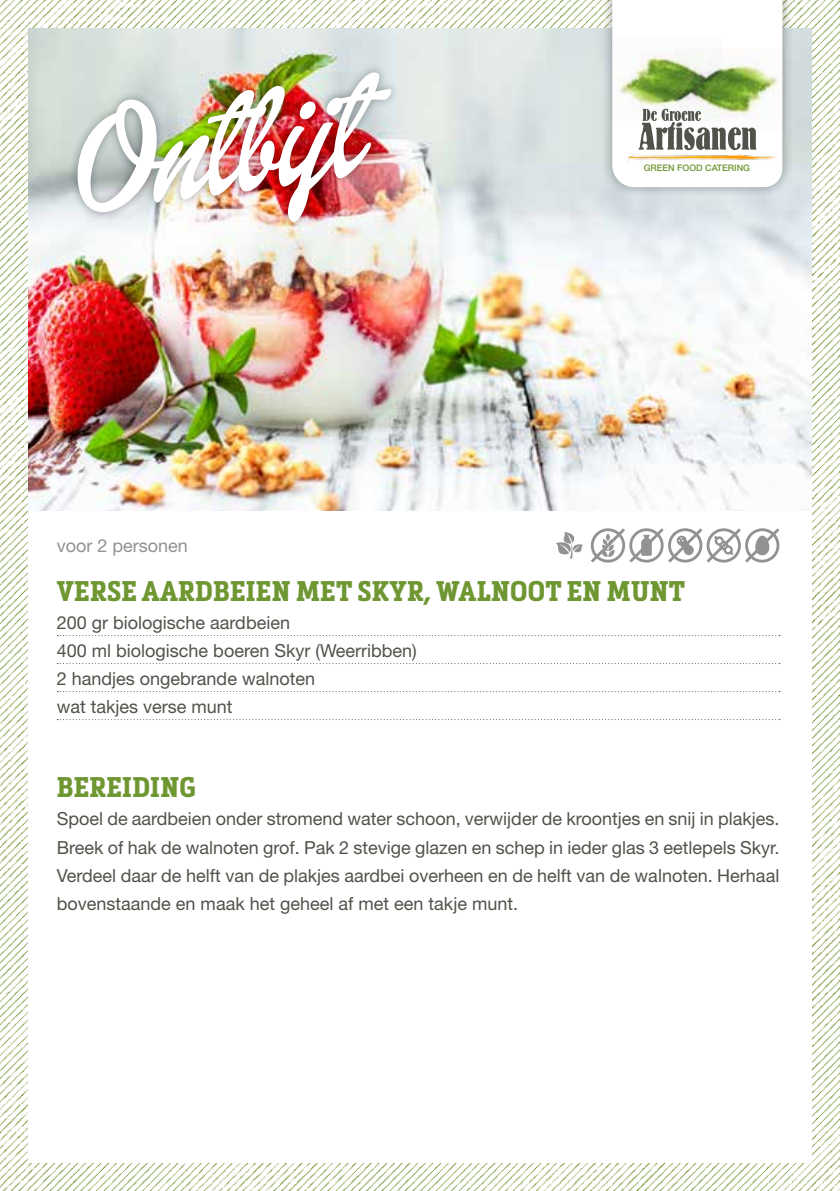
<style>
.page{position:relative;width:840px;height:1191px;background:#fff}
.page>*{position:absolute;margin:0;border:0;box-sizing:border-box;transform-origin:0 0}
.t1{font:150px "Dollie Script Personal Use";color:#fff}
.t2{font:700 28px "Metronic Slab Narrow";letter-spacing:.01em;color:#6e9631}
.t3{font:18px/28px "Helvetica Neue LT Std";color:#50534a}
.t4{font:18px "Helvetica Neue LT Std";color:#929292}
.t5{font:500 9px "Helvetica Neue LT Std";color:#6e9631}
</style>
<div class="page">
<img style="left:0;top:0;width:839px;height:1191px">
<div style="left:28px;top:28px;width:783px;height:1134px;background:#fff"></div>
<img style="left:28px;top:28px;width:783px;height:482px">
<div style="left:68px;top:63px;width:332px;height:168px;background:#000;opacity:.35"></div>
<svg style="left:57px;top:635px;width:722px;height:1px"></svg>
<svg style="left:57px;top:663px;width:722px;height:1px"></svg>
<svg style="left:57px;top:691px;width:722px;height:1px"></svg>
<svg style="left:57px;top:719px;width:722px;height:1px"></svg>
<div style="left:601px;top:0;width:192px;height:198px;background:#000;opacity:.35"></div>
<img style="left:609px;top:37px;width:3px;height:85px">
<img style="left:782px;top:48px;width:3px;height:84px">
<img style="left:782px;top:153px;width:5px;height:9px">
<svg style="left:612px;top:0;width:170px;height:187px"></svg>
<svg style="left:556px;top:528px;width:224px;height:35px"></svg>
<h1 class="t1" style="left:61px;top:82px;width:293px;rotate:-8deg">Ontbijt</h1>
<p class="t4" style="left:57px;top:534px;width:133px">voor 2 personen</p>
<p class="t5" style="left:643px;top:163px;width:108px">GREEN FOOD CATERING</p>
<h2 class="t2" style="left:57px;top:575px;width:629px">VERSE AARDBEIEN MET SKYR, WALNOOT EN MUNT</h2>
<p class="t3" style="left:57px;top:609px;width:361px">200 gr biologische aardbeien<br>400 ml biologische boeren Skyr (Weerribben)<br>2 handjes ongebrande walnoten<br>wat takjes verse munt</p>
<h2 class="t2" style="left:57px;top:771px;width:140px">BEREIDING</h2>
<p class="t3" style="left:57px;top:805px;width:723px;text-align:justify">Spoel de aardbeien onder stromend water schoon, verwijder de kroontjes en snij in plakjes.<br>Breek of hak de walnoten grof. Pak 2 stevige glazen en schep in ieder glas 3 eetlepels Skyr.<br>Verdeel daar de helft van de plakjes aardbei overheen en de helft van de walnoten. Herhaal bovenstaande en maak het geheel af met een takje munt.</p>
</div>
